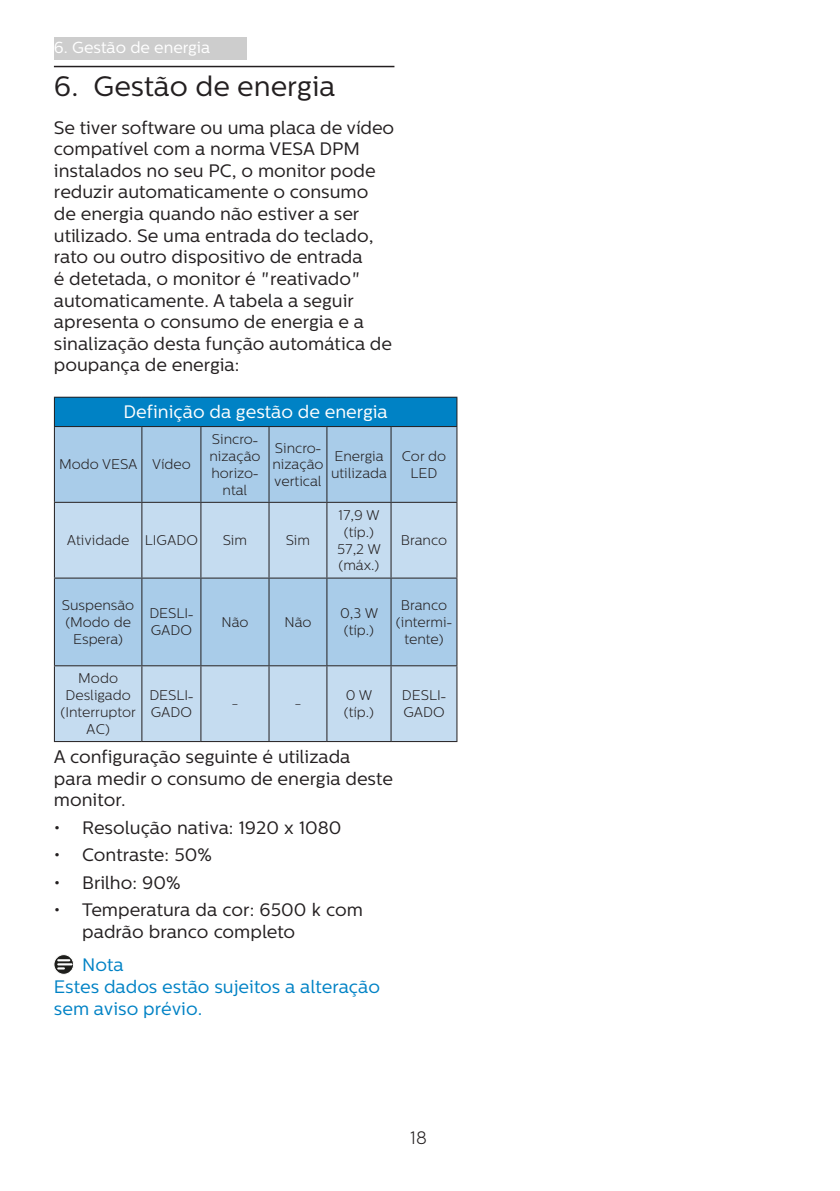
<style>
.page{position:relative;width:840px;height:1191px;background:#fff}
.page>*{position:absolute;margin:0;border:0;box-sizing:border-box;transform-origin:0 0}
.t1{font:28px "Centrale Sans";color:#231f20}
.chapter-paragraph{font:18px/21.6px "Centrale Sans";color:#231f20}
.Heading_4{font:18px/21.6px "Centrale Sans";color:#231f20}
.Note_body{font:18px/21.6px "Centrale Sans";color:#0082c5}
.t2{font:18px "Centrale Sans";color:#fff}
.Heading_4_Blue{font:18px "Centrale Sans";color:#0082c5}
.t3{font:300 18px "Centrale Sans";color:#231f20}
.t4{font:16px "Centrale Sans";color:#fff}
.t5{font:300 14px/16.8px "Centrale Sans";color:#231f20}
.s1{font-family:"Adobe Ming Std"}
</style>
<div class="page">
<div style="left:54px;top:37px;width:193px;height:23px;background:#cdcdcd"></div>
<hr style="left:54px;top:66px;width:340px;height:1px;background:#231f20">
<div style="left:54px;top:397px;width:402px;height:29px;background:#0082c5"></div>
<div style="left:55px;top:427px;width:401px;height:75px;background:#a9cce9"></div>
<svg style="left:55px;top:503px;width:401px;height:238px;background:#b9d4eb"></svg>
<hr style="left:54px;top:397px;width:88px;height:1px;background:#231f20">
<svg style="left:54px;top:398px;width:1px;height:28px"></svg>
<hr style="left:142px;top:397px;width:59px;height:1px;background:#231f20">
<hr style="left:201px;top:397px;width:68px;height:1px;background:#231f20">
<hr style="left:269px;top:397px;width:58px;height:1px;background:#231f20">
<hr style="left:327px;top:397px;width:64px;height:1px;background:#231f20">
<hr style="left:391px;top:397px;width:66px;height:1px;background:#231f20">
<svg style="left:456px;top:398px;width:1px;height:28px"></svg>
<hr style="left:54px;top:426px;width:88px;height:1px;background:#231f20">
<hr style="left:54px;top:427px;width:1px;height:75px;background:#231f20">
<hr style="left:142px;top:426px;width:59px;height:1px;background:#231f20">
<hr style="left:141px;top:427px;width:1px;height:75px;background:#231f20">
<hr style="left:201px;top:426px;width:68px;height:1px;background:#231f20">
<hr style="left:200px;top:427px;width:1px;height:75px;background:#231f20">
<hr style="left:269px;top:426px;width:58px;height:1px;background:#231f20">
<hr style="left:268px;top:427px;width:1px;height:75px;background:#231f20">
<hr style="left:327px;top:426px;width:64px;height:1px;background:#231f20">
<hr style="left:326px;top:427px;width:1px;height:75px;background:#231f20">
<hr style="left:391px;top:426px;width:66px;height:1px;background:#231f20">
<hr style="left:390px;top:427px;width:1px;height:75px;background:#231f20">
<hr style="left:456px;top:427px;width:1px;height:75px;background:#231f20">
<hr style="left:54px;top:502px;width:88px;height:1px;background:#231f20">
<hr style="left:54px;top:503px;width:1px;height:74px;background:#231f20">
<hr style="left:142px;top:502px;width:59px;height:1px;background:#231f20">
<hr style="left:141px;top:503px;width:1px;height:74px;background:#231f20">
<hr style="left:201px;top:502px;width:68px;height:1px;background:#231f20">
<hr style="left:200px;top:503px;width:1px;height:74px;background:#231f20">
<hr style="left:269px;top:502px;width:58px;height:1px;background:#231f20">
<hr style="left:268px;top:503px;width:1px;height:74px;background:#231f20">
<hr style="left:327px;top:502px;width:64px;height:1px;background:#231f20">
<hr style="left:326px;top:503px;width:1px;height:74px;background:#231f20">
<hr style="left:391px;top:502px;width:66px;height:1px;background:#231f20">
<hr style="left:390px;top:503px;width:1px;height:74px;background:#231f20">
<hr style="left:456px;top:503px;width:1px;height:74px;background:#231f20">
<hr style="left:54px;top:577px;width:88px;height:1px;background:#231f20">
<hr style="left:54px;top:578px;width:1px;height:87px;background:#231f20">
<hr style="left:142px;top:577px;width:59px;height:1px;background:#231f20">
<hr style="left:141px;top:578px;width:1px;height:87px;background:#231f20">
<hr style="left:201px;top:577px;width:68px;height:1px;background:#231f20">
<hr style="left:200px;top:578px;width:1px;height:87px;background:#231f20">
<hr style="left:269px;top:577px;width:58px;height:1px;background:#231f20">
<hr style="left:268px;top:578px;width:1px;height:87px;background:#231f20">
<hr style="left:327px;top:577px;width:64px;height:1px;background:#231f20">
<hr style="left:326px;top:578px;width:1px;height:87px;background:#231f20">
<hr style="left:391px;top:577px;width:66px;height:1px;background:#231f20">
<hr style="left:390px;top:578px;width:1px;height:87px;background:#231f20">
<hr style="left:456px;top:578px;width:1px;height:87px;background:#231f20">
<hr style="left:54px;top:665px;width:88px;height:1px;background:#231f20">
<hr style="left:54px;top:666px;width:1px;height:75px;background:#231f20">
<hr style="left:142px;top:665px;width:59px;height:1px;background:#231f20">
<hr style="left:141px;top:666px;width:1px;height:75px;background:#231f20">
<hr style="left:201px;top:665px;width:68px;height:1px;background:#231f20">
<hr style="left:200px;top:666px;width:1px;height:75px;background:#231f20">
<hr style="left:269px;top:665px;width:58px;height:1px;background:#231f20">
<hr style="left:268px;top:666px;width:1px;height:75px;background:#231f20">
<hr style="left:327px;top:665px;width:64px;height:1px;background:#231f20">
<hr style="left:326px;top:666px;width:1px;height:75px;background:#231f20">
<hr style="left:391px;top:665px;width:66px;height:1px;background:#231f20">
<hr style="left:390px;top:666px;width:1px;height:75px;background:#231f20">
<hr style="left:456px;top:666px;width:1px;height:75px;background:#231f20">
<hr style="left:54px;top:741px;width:88px;height:1px;background:#231f20">
<hr style="left:142px;top:741px;width:59px;height:1px;background:#231f20">
<hr style="left:201px;top:741px;width:68px;height:1px;background:#231f20">
<hr style="left:269px;top:741px;width:58px;height:1px;background:#231f20">
<hr style="left:327px;top:741px;width:64px;height:1px;background:#231f20">
<hr style="left:391px;top:741px;width:66px;height:1px;background:#231f20">
<svg style="left:54px;top:954px;width:20px;height:20px"></svg>
<div style="left:54px;top:954px;width:20px;height:20px;border:1px solid #fff;border-radius:50%"></div>
<svg style="left:58px;top:959px;width:13px;height:10px"></svg>
<p class="t4" style="left:54px;top:38px;width:158px">6. Gestão de energia</p>
<p class="t1" style="left:54px;top:70px;width:283px">6. Gestão de energia</p>
<p class="chapter-paragraph" style="left:54px;top:117px;width:341px">Se tiver software ou uma placa de vídeo compatível com a norma VESA DPM instalados no seu PC, o monitor pode reduzir automaticamente o consumo de energia quando não estiver a ser utilizado. Se uma entrada do teclado, rato ou outro dispositivo de entrada<br>é detetada, o monitor é "reativado" automaticamente. A tabela a seguir apresenta o consumo de energia e a sinalização desta função automática de poupança de energia:</p>
<p class="t2" style="left:123px;top:401px;width:265px">Definição da gestão de energia</p>
<p class="t5" style="left:59px;top:456px;width:80px">Modo VESA</p>
<p class="t5" style="left:152px;top:456px;width:40px">Vídeo</p>
<p class="t5" style="left:209px;top:431px;width:53px;text-align:center">Sincro&shy;nização horizo&shy;ntal</p>
<p class="t5" style="left:272px;top:439px;width:53px">Sincro&shy;nização vertical</p>
<p class="t5" style="left:331px;top:448px;width:57px">Energia utilizada</p>
<p class="t5" style="left:401px;top:448px;width:46px;text-align:center">Cor do<br>LED</p>
<p class="t5" style="left:67px;top:532px;width:64px">Atividade</p>
<p class="t5" style="left:145px;top:532px;width:54px">LIGADO</p>
<p class="t5" style="left:222px;top:532px;width:26px">Sim</p>
<p class="t5" style="left:285px;top:532px;width:26px">Sim</p>
<p class="t5" style="left:338px;top:506px;width:43px;text-align:center">17,9 W (típ.)</p>
<p class="t5" style="left:337px;top:540px;width:45px">57,2 W (máx.)</p>
<p class="t5" style="left:400px;top:532px;width:48px">Branco</p>
<p class="t5" style="left:62px;top:597px;width:74px">Suspensão</p>
<p class="t5" style="left:65px;top:613px;width:67px;text-align:center">(Modo de<br>Espera)</p>
<p class="t5" style="left:149px;top:605px;width:46px">DESLI<span class="s1">-<br></span>GADO</p>
<p class="t5" style="left:221px;top:613px;width:29px">Não</p>
<p class="t5" style="left:284px;top:613px;width:29px">Não</p>
<p class="t5" style="left:340px;top:605px;width:40px">0,3 W (típ.)</p>
<p class="t5" style="left:396px;top:597px;width:58px;text-align:center">Branco (intermi&shy;tente)</p>
<p class="t5" style="left:61px;top:670px;width:77px;text-align:center">Modo<br>Desligado (Interruptor<br>AC)</p>
<p class="t5" style="left:344px;top:687px;width:32px">0 W (típ.)</p>
<p class="t5" style="left:401px;top:687px;width:46px">DESLI<span class="s1">-<br></span>GADO</p>
<p class="Heading_4" style="left:54px;top:746px;width:340px">A configuração seguinte é utilizada para medir o consumo de energia deste monitor.</p>
<p class="chapter-paragraph" style="left:54px;top:817px;width:289px">• Resolução nativa: 1920 x 1080</p>
<p class="chapter-paragraph" style="left:54px;top:844px;width:159px">• Contraste: 50%</p>
<p class="chapter-paragraph" style="left:54px;top:872px;width:128px">• Brilho: 90%</p>
<p class="chapter-paragraph" style="left:82px;top:899px;width:282px;text-indent:-28px">• Temperatura da cor: 6500 k com padrão branco completo</p>
<p class="Heading_4_Blue" style="left:82px;top:954px;width:43px">Nota</p>
<p class="Note_body" style="left:54px;top:976px;width:327px">Estes dados estão sujeitos a alteração sem aviso prévio.</p>
<p class="t5" style="left:149px;top:687px;width:46px">DESLI<span class="s1">-<br></span>GADO</p>
<p class="t5" style="left:231px;top:695px;width:9px">-</p>
<p class="t5" style="left:294px;top:695px;width:9px">-</p>
<p class="t3" style="left:410px;top:1127px;width:18px">18</p>
</div>
